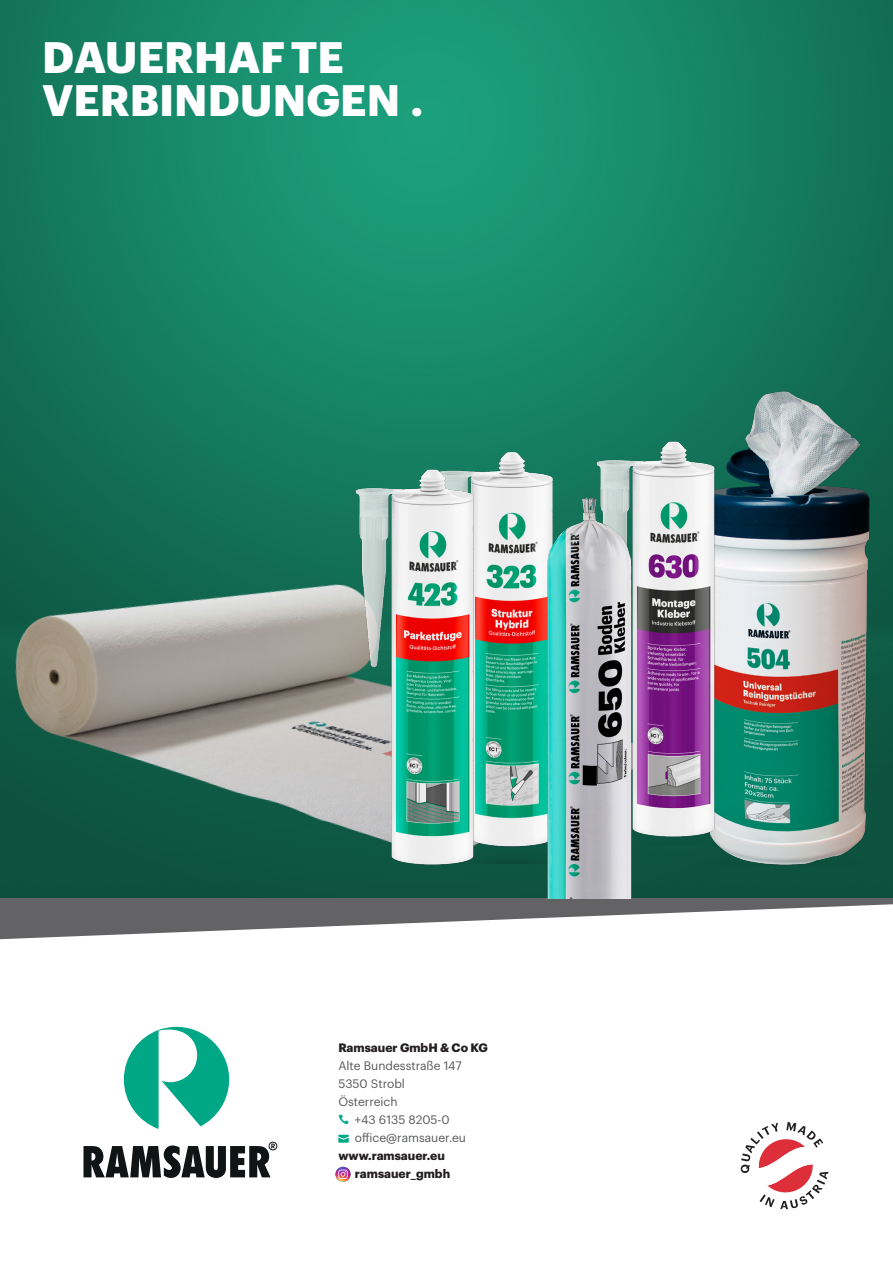
<style>
.page{position:relative;width:893px;height:1263px;background:#fff}
.page>*{position:absolute;margin:0;border:0;box-sizing:border-box;transform-origin:0 0}
.t1{font:700 43.2px/42.6px "Graphik";color:#fff}
.t2{font:12px "Graphik";color:#57585a}
.t3{font:700 12px "Graphik";color:#231f20}
</style>
<div class="page">
<svg style="left:0;top:898px;width:893px;height:41px"></svg>
<img style="left:0;top:0;width:893px;height:898px">
<svg style="left:741px;top:1122px;width:87px;height:87px"></svg>
<svg style="left:83px;top:1142px;width:194px;height:36px"></svg>
<svg style="left:124px;top:1026px;width:106px;height:103px"></svg>
<svg style="left:336px;top:1167px;width:14px;height:15px"></svg>
<img style="left:0;top:546px;width:692px;height:347px">
<img style="left:417px;top:436px;width:156px;height:427px">
<img style="left:338px;top:445px;width:156px;height:428px">
<img style="left:673px;top:362px;width:209px;height:513px">
<img style="left:579px;top:417px;width:156px;height:427px">
<img style="left:495px;top:471px;width:156px;height:427px">
<hr style="left:892px;top:1195px;width:1px;height:68px;background:#b1ddd4">
<h1 class="t1" style="left:42px;top:33px;width:383px">DAUERHAFTE<br>VERBINDUNGEN .</h1>
<p class="t3" style="left:338px;top:1038px;width:151px">Ramsauer GmbH &amp; Co KG</p>
<p class="t2" style="left:338px;top:1056px;width:125px">Alte Bundesstraße 147</p>
<p class="t2" style="left:338px;top:1074px;width:68px">5350 Strobl</p>
<p class="t2" style="left:338px;top:1092px;width:61px">Österreich</p>
<p class="t2" style="left:355px;top:1110px;width:96px">+43 6135 8205-0</p>
<p class="t2" style="left:355px;top:1128px;width:113px">office@ramsauer.eu</p>
<p class="t3" style="left:338px;top:1146px;width:108px">www.ramsauer.eu</p>
<p class="t3" style="left:355px;top:1164px;width:97px">ramsauer_gmbh</p>
</div>
